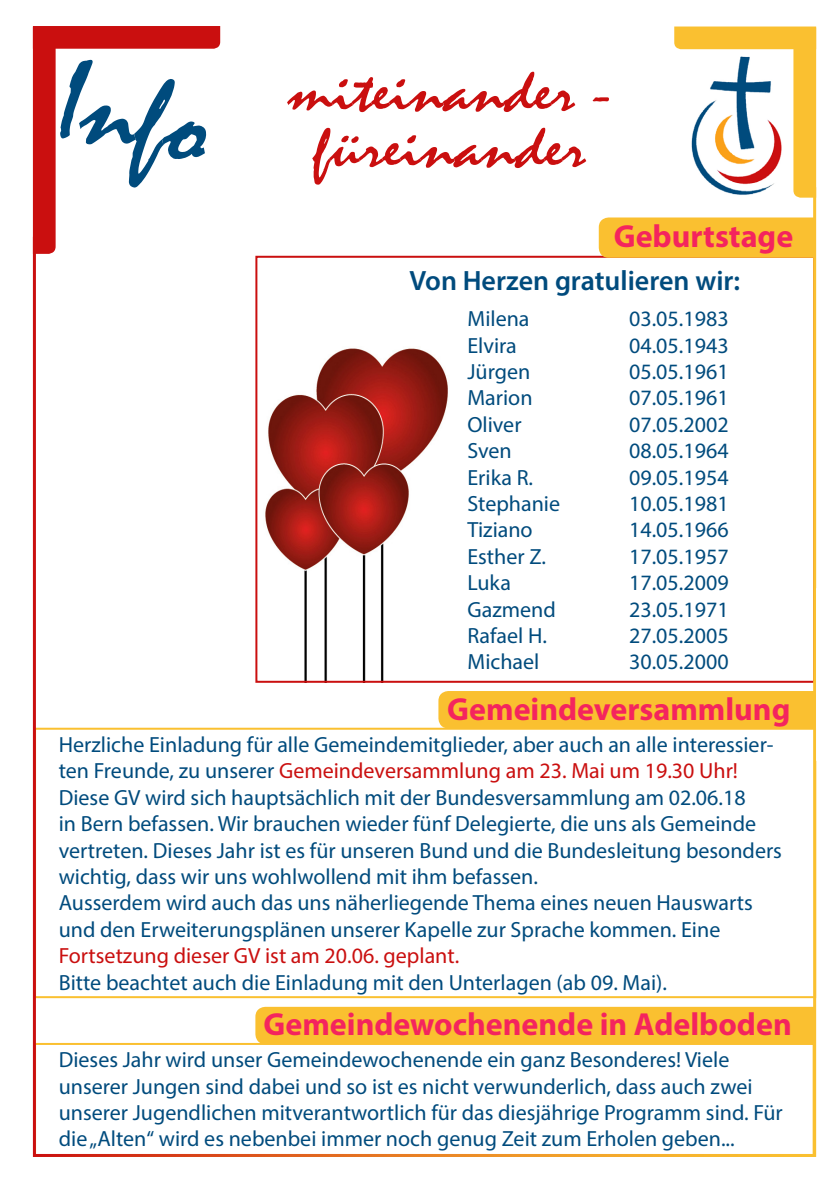
<style>
.page{position:relative;width:840px;height:1191px;background:#fff}
.page>*{position:absolute;margin:0;border:0;box-sizing:border-box;transform-origin:0 0}
.t1{font:120px "Mistral";color:#004b7d}
.t2{font:60px "Mistral";color:#ca0f0f;scale:1.2 1}
.t3{font:700 32px "Myriad Pro";color:#f4245e}
.t4{font:600 28px "Myriad Pro";color:#004b7d}
.t5{font:22px/26.4px "Myriad Pro";color:#004b7d}
.s1{color:#ca0f0f}
</style>
<div class="page">
<img style="left:265px;top:348px;width:183px;height:332px">
<div style="left:34px;top:1043px;width:780px;height:114px;border:2px solid #fac030"></div>
<div style="left:34px;top:727px;width:781px;height:271px;border:2px solid #fac030"></div>
<svg style="left:33px;top:26px;width:187px;height:228px"></svg>
<svg style="left:674px;top:27px;width:141px;height:171px"></svg>
<hr style="left:812px;top:187px;width:3px;height:970px;background:#fac030">
<hr style="left:35px;top:1154px;width:778px;height:3px;background:#fff">
<img style="left:690px;top:57px;width:95px;height:140px">
<div style="left:255px;top:1006px;width:559px;height:38px;background:#fac030"></div>
<div style="left:438px;top:691px;width:374px;height:37px;background:#fac030"></div>
<hr style="left:33px;top:237px;width:3px;height:920px;background:#ca0f0f">
<div style="left:598px;top:217px;width:216px;height:41px;background:#fac030"></div>
<div style="left:815px;top:588px;width:23px;height:173px;background:#fff;border:1px solid #fff"></div>
<p class="t1" style="left:74px;top:28px;width:154px;rotate:11deg">Info</p>
<p class="t2" style="left:288px;top:56px;width:270px">miteinander -</p>
<p class="t2" style="left:313px;top:112px;width:228px">füreinander</p>
<p class="t3" style="left:613px;top:215px;width:181px">Geburtstage</p>
<p class="t4" style="left:409px;top:263px;width:332px">Von Herzen gratulieren wir:</p>
<p class="t5" style="left:467px;top:305px;width:64px">Milena</p>
<p class="t5" style="left:628px;top:305px;width:101px">03.05.1983</p>
<p class="t5" style="left:467px;top:331px;width:51px">Elvira</p>
<p class="t5" style="left:628px;top:331px;width:101px">04.05.1943</p>
<p class="t5" style="left:467px;top:358px;width:64px">Jürgen</p>
<p class="t5" style="left:628px;top:358px;width:101px">05.05.1961</p>
<p class="t5" style="left:467px;top:384px;width:67px">Marion</p>
<p class="t5" style="left:628px;top:384px;width:101px">07.05.1961</p>
<p class="t5" style="left:467px;top:411px;width:56px">Oliver</p>
<p class="t5" style="left:628px;top:411px;width:101px">07.05.2002</p>
<p class="t5" style="left:467px;top:437px;width:46px">Sven</p>
<p class="t5" style="left:628px;top:437px;width:101px">08.05.1964</p>
<p class="t5" style="left:467px;top:463px;width:67px">Erika R.</p>
<p class="t5" style="left:628px;top:463px;width:101px">09.05.1954</p>
<p class="t5" style="left:467px;top:490px;width:94px">Stephanie</p>
<p class="t5" style="left:628px;top:490px;width:101px">10.05.1981</p>
<p class="t5" style="left:467px;top:516px;width:67px">Tiziano</p>
<p class="t5" style="left:628px;top:516px;width:101px">14.05.1966</p>
<p class="t5" style="left:467px;top:543px;width:80px">Esther Z.</p>
<p class="t5" style="left:628px;top:543px;width:101px">17.05.1957</p>
<p class="t5" style="left:467px;top:569px;width:45px">Luka</p>
<p class="t5" style="left:628px;top:569px;width:101px">17.05.2009</p>
<p class="t5" style="left:467px;top:595px;width:90px">Gazmend</p>
<p class="t5" style="left:628px;top:595px;width:101px">23.05.1971</p>
<p class="t5" style="left:467px;top:622px;width:81px">Rafael H.</p>
<p class="t5" style="left:628px;top:622px;width:101px">27.05.2005</p>
<p class="t5" style="left:467px;top:648px;width:73px">Michael</p>
<p class="t5" style="left:628px;top:648px;width:101px">30.05.2000</p>
<p class="t3" style="left:447px;top:688px;width:344px">Gemeindeversammlung</p>
<p class="t5" style="left:59px;top:731px;width:715px">Herzliche Einladung für alle Gemeindemitglieder, aber auch an alle interessier&shy;ten Freunde, zu unserer <span class="s1">Gemeindeversammlung am 23. Mai um 19.30 Uhr!</span></p>
<p class="t5" style="left:59px;top:784px;width:724px">Diese GV wird sich hauptsächlich mit der Bundesversammlung am 02.06.18<br>in Bern befassen. Wir brauchen wieder fünf Delegierte, die uns als Gemeinde vertreten. Dieses Jahr ist es für unseren Bund und die Bundesleitung besonders wichtig, dass wir uns wohlwollend mit ihm befassen.</p>
<p class="t5" style="left:59px;top:889px;width:695px">Ausserdem wird auch das uns näherliegende Thema eines neuen Hauswarts und den Erweiterungsplänen unserer Kapelle zur Sprache kommen. Eine<br><span class="s1">Fortsetzung dieser GV ist am 20.06. geplant.</span></p>
<p class="t5" style="left:59px;top:968px;width:609px">Bitte beachtet auch die Einladung mit den Unterlagen (ab 09. Mai).</p>
<p class="t3" style="left:263px;top:1003px;width:529px">Gemeindewochenende in Adelboden</p>
<p class="t5" style="left:59px;top:1046px;width:725px">Dieses Jahr wird unser Gemeindewochenende ein ganz Besonderes! Viele unserer Jungen sind dabei und so ist es nicht verwunderlich, dass auch zwei unserer Jugendlichen mitverantwortlich für das diesjährige Programm sind. Für die „Alten“ wird es nebenbei immer noch genug Zeit zum Erholen geben...</p>
</div>
